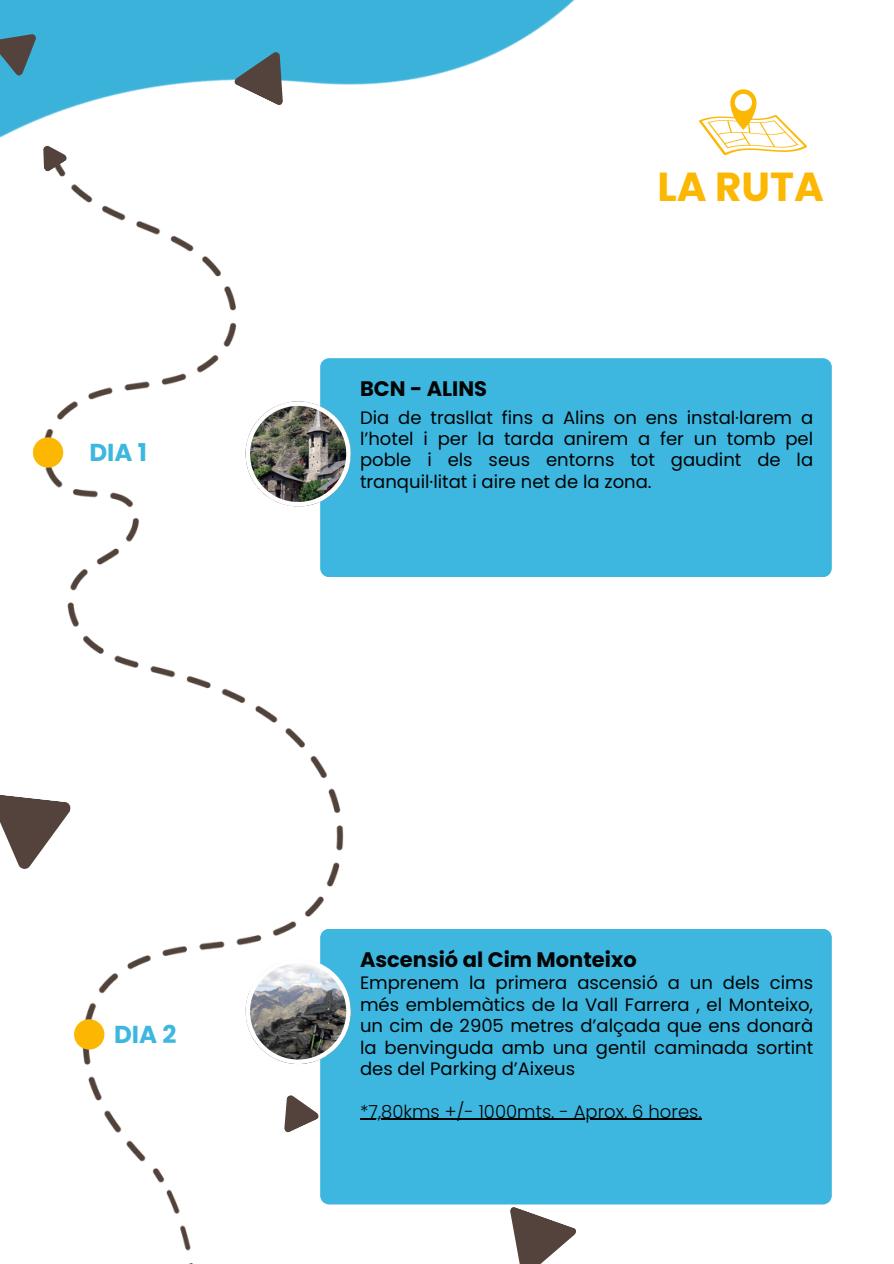
<style>
.page{position:relative;width:894px;height:1264px;background:#fff}
.page>*{position:absolute;margin:0;border:0;box-sizing:border-box;transform-origin:0 0}
.t1{font:700 40.5px "Poppins";color:#fbb701}
.t2{font:700 24.45px "Poppins";color:#3db7df}
.t3{font:700 21px "Poppins";color:#020304}
.t4{font:18px/21.3px "Poppins";color:#020304;text-align:justify}
.t5{font:300 18px "Poppins";color:#020304}
</style>
<div class="page">
<img style="left:67px;top:524px;width:402px;height:727px">
<img style="left:0;top:0;width:575px;height:524px">
<svg style="left:0;top:794px;width:71px;height:75px"></svg>
<svg style="left:284px;top:1095px;width:34px;height:37px"></svg>
<svg style="left:234px;top:52px;width:49px;height:53px"></svg>
<svg style="left:0;top:34px;width:36px;height:42px;background:#4a6b76"></svg>
<svg style="left:43px;top:146px;width:24px;height:25px"></svg>
<svg style="left:510px;top:1207px;width:66px;height:56px"></svg>
<svg style="left:698px;top:89px;width:108px;height:66px"></svg>
<div style="left:320px;top:358px;width:511px;height:219px;background:#3db7df"></div>
<img style="left:245px;top:401px;width:105px;height:105px">
<div style="left:320px;top:928px;width:511px;height:276px;background:#3db7df"></div>
<svg style="left:245px;top:958px;width:105px;height:105px"></svg>
<div style="left:33px;top:437px;width:30px;height:30px;background:#fbb701;border-radius:50%"></div>
<div style="left:74px;top:1019px;width:30px;height:30px;background:#fbb701;border-radius:50%"></div>
<hr style="left:360px;top:1118px;width:341px;height:1px;background:#020304">
<h4 class="t2" style="left:89px;top:435px;width:59px">DIA 1</h4>
<h3 class="t2" style="left:114px;top:1016px;width:64px">DIA 2</h3>
<p class="t3" style="left:360px;top:374px;width:129px">BCN - ALINS</p>
<p class="t1" style="left:657px;top:158px;width:168px">LA RUTA</p>
<h2 class="t4" style="left:360px;top:406px;width:454px">Dia de trasllat fins a Alins on ens instal·larem a l’hotel i per la tarda anirem a fer un tomb pel poble i els seus entorns tot gaudint de la tranquil·litat i aire net de la zona.</h2>
<p class="t3" style="left:360px;top:944px;width:278px">Ascensió al Cim Monteixo</p>
<p class="t4" style="left:360px;top:972px;width:454px">Emprenem la primera ascensió a un dels cims més emblemàtics de la Vall Farrera , el Monteixo, un cim de 2905 metres d’alçada que ens donarà la benvinguda amb una gentil caminada sortint des del Parking d’Aixeus</p>
<p class="t5" style="left:360px;top:1098px;width:343px">*7,80kms +/- 1000mts. - Aprox. 6 hores.</p>
</div>
